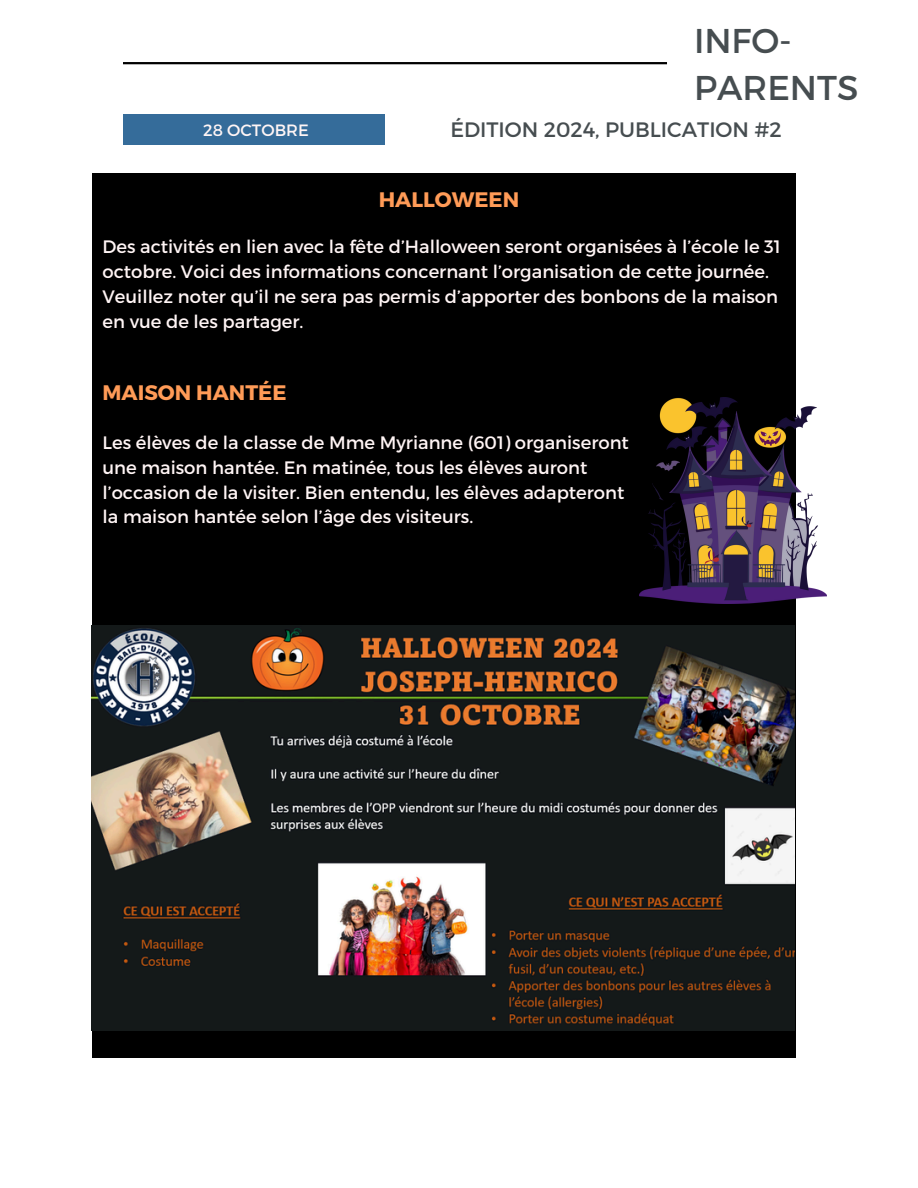
<style>
.page{position:relative;width:918px;height:1188px;background:#fff}
.page>*{position:absolute;margin:0;border:0;box-sizing:border-box;transform-origin:0 0}
.t1{font:34.35px/47.2px "Montserrat";color:#464d50}
.t2{font:700 21px "Montserrat";color:#ff9b57}
.t3{font:20.85px "Montserrat";color:#464d50}
.t4{font:18px/24.8px "Montserrat";color:#fff5f5}
.t5{font:16.35px "Montserrat";color:#fff5f5}
</style>
<div class="page">
<hr style="left:123px;top:62px;width:544px;height:2px;background:#000">
<div style="left:123px;top:114px;width:262px;height:31px;background:#356c9a"></div>
<div style="left:92px;top:174px;width:703px;height:884px;background:#000"></div>
<img style="left:639px;top:397px;width:187px;height:206px">
<img style="left:92px;top:626px;width:703px;height:405px">
<p class="t1" style="left:694px;top:15px;width:166px">INFO-<br>PARENTS</p>
<p class="t5" style="left:203px;top:120px;width:107px">28 OCTOBRE</p>
<p class="t3" style="left:450px;top:116px;width:333px">ÉDITION 2024, PUBLICATION #2</p>
<p class="t2" style="left:379px;top:186px;width:142px">HALLOWEEN</p>
<p class="t4" style="left:103px;top:234px;width:680px">Des activités en lien avec la fête d’Halloween seront organisées à l’école le 31 octobre. Voici des informations concernant l’organisation de cette journée.<br>Veuillez noter qu’il ne sera pas permis d’apporter des bonbons de la maison en vue de les partager.</p>
<p class="t2" style="left:103px;top:378px;width:185px">MAISON HANTÉE</p>
<p class="t4" style="left:103px;top:429px;width:528px">Les élèves de la classe de Mme Myrianne (601) organiseront une maison hantée. En matinée, tous les élèves auront l’occasion de la visiter. Bien entendu, les élèves adapteront la maison hantée selon l’âge des visiteurs.</p>
</div>
